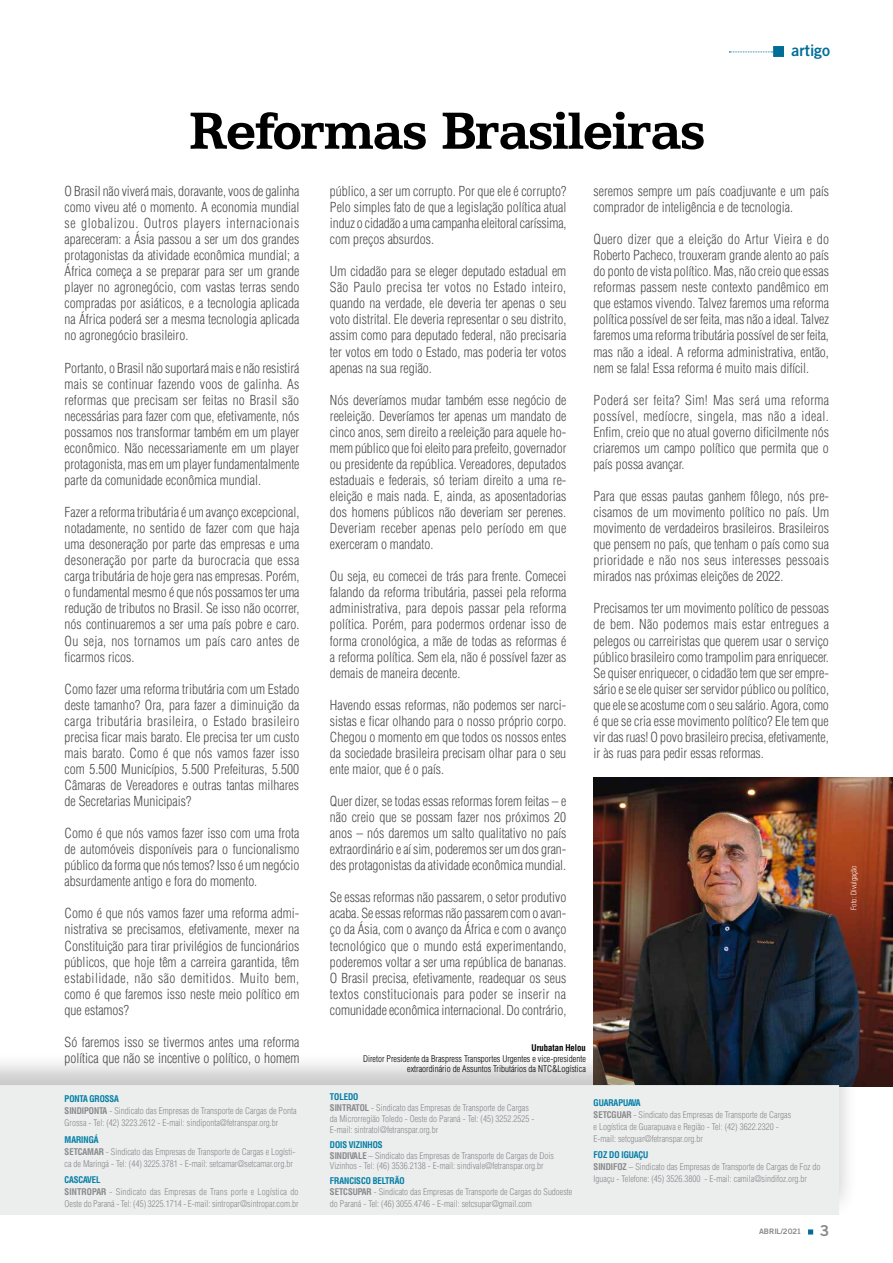
<style>
.page{position:relative;width:893px;height:1263px;background:#fff}
.page>*{position:absolute;margin:0;border:0;box-sizing:border-box;transform-origin:0 0}
.t1{font:700 54px "ATF Antique";letter-spacing:-.02em;color:#000}
.t2{font:700 15px "Goethe Gothic";color:#006d99}
.t3{font:300 condensed 13.5px/16px "Helvetica";color:#4b4b4d;text-align:justify}
.t4{font:300 condensed 9px/12px "Helvetica";color:#88898b}
.t5{font:300 condensed 9px/10.5px "Helvetica";color:#000;text-align:right}
.t6{font:700 condensed 9px "Helvetica";color:#000}
.t7{font:300 condensed 7.5px "Helvetica";color:#fff}
.t8{font:700 7.5px "Goethe Gothic";color:#87888a}
.s1{font-weight:700;color:#007ea5}
.s2{font-weight:700}
.s3{font-size:15px}
</style>
<div class="page">
<svg style="left:808px;top:1229px;width:5px;height:5px"></svg>
<img style="left:593px;top:777px;width:300px;height:309px">
<div style="left:773px;top:46px;width:11px;height:11px;background:#006d99;border:1px solid #006d99"></div>
<svg style="left:729px;top:52px;width:44px;height:1px"></svg>
<div style="left:0;top:1051px;width:858px;height:168px;background:#000;opacity:.22"></div>
<div style="left:0;top:1085px;width:839px;height:130px;background:#eceded"></div>
<p class="t2" style="left:791px;top:41px;width:40px">artigo</p>
<h1 class="t1" style="left:189px;top:100px;width:517px">Reformas Brasileiras</h1>
<p class="t3" style="left:65px;top:183px;width:236px">O Brasil não viverá mais, doravante, voos de galinha como viveu até o momento. A economia mundial se globalizou. Outros players internacionais apareceram: a Ásia passou a ser um dos grandes protagonistas da atividade econômica mundial; a África começa a se preparar para ser um grande player no agronegócio, com vastas terras sendo compradas por asiáticos, e a tecnologia aplicada na África poderá ser a mesma tecnologia aplicada no agronegócio brasileiro.</p>
<p class="t3" style="left:65px;top:360px;width:236px">Portanto, o Brasil não suportará mais e não resistirá mais se continuar fazendo voos de galinha. As reformas que precisam ser feitas no Brasil são necessárias para fazer com que, efetivamente, nós possamos nos transformar também em um player econômico. Não necessariamente em um player protagonista, mas em um player fundamentalmente parte da comunidade econômica mundial.</p>
<p class="t3" style="left:65px;top:504px;width:236px">Fazer a reforma tributária é um avanço excepcional, notadamente, no sentido de fazer com que haja uma desoneração por parte das empresas e uma desoneração por parte da burocracia que essa carga tributária de hoje gera nas empresas. Porém, o fundamental mesmo é que nós possamos ter uma redução de tributos no Brasil. Se isso não ocorrer, nós continuaremos a ser uma país pobre e caro.<br>Ou seja, nos tornamos um país caro antes de ficarmos ricos.</p>
<p class="t3" style="left:65px;top:681px;width:236px">Como fazer uma reforma tributária com um Estado deste tamanho? Ora, para fazer a diminuição da carga tributária brasileira, o Estado brasileiro precisa ficar mais barato. Ele precisa ter um custo mais barato. Como é que nós vamos fazer isso com 5.500 Municípios, 5.500 Prefeituras, 5.500<br>Câmaras de Vereadores e outras tantas milhares de Secretarias Municipais?</p>
<p class="t3" style="left:65px;top:825px;width:236px">Como é que nós vamos fazer isso com uma frota de automóveis disponíveis para o funcionalismo público da forma que nós temos? Isso é um negócio absurdamente antigo e fora do momento.</p>
<p class="t3" style="left:65px;top:905px;width:236px">Como é que nós vamos fazer uma reforma admi&shy;nistrativa se precisamos, efetivamente, mexer na Constituição para tirar privilégios de funcionários públicos, que hoje têm a carreira garantida, têm estabilidade, não são demitidos. Muito bem, como é que faremos isso neste meio político em que estamos?</p>
<p class="t3" style="left:65px;top:1034px;width:236px">Só faremos isso se tivermos antes uma reforma política que não se incentive o político, o homem</p>
<p class="t4" style="left:65px;top:1093px;width:233px"><span class="s1">PONTA GROSSA<br></span><span class="s2">SINDIPONTA</span> - Sindicato das Empresas de Transporte de Cargas de Ponta<br>Grossa - Tel: (42) 3223.2612 - E-mail: sindiponta@fetranspar.org.br</p>
<p class="t4" style="left:65px;top:1133px;width:232px"><span class="s1">MARINGÁ<br></span><span class="s2">SETCAMAR</span> - Sindicato das Empresas de Transporte de Cargas e Logísti&shy;ca de Maringá - Tel: (44) 3225.3781 - E-mail: setcamar@setcamar.org.br</p>
<p class="t4" style="left:65px;top:1173px;width:235px"><span class="s1">CASCAVEL<br></span><span class="s2">SINTROPAR</span> - Sindicato das Empresas de Trans porte e Logística do<br>Oeste do Paraná - Tel: (45) 3225.1714 - E-mail: sintropar@sintropar.com.br</p>
<p class="t3" style="left:330px;top:183px;width:238px">público, a ser um corrupto. Por que ele é corrupto?<br>Pelo simples fato de que a legislação política atual induz o cidadão a uma campanha eleitoral caríssima, com preços absurdos.</p>
<p class="t3" style="left:330px;top:263px;width:238px">Um cidadão para se eleger deputado estadual em São Paulo precisa ter votos no Estado inteiro, quando na verdade, ele deveria ter apenas o seu voto distrital. Ele deveria representar o seu distrito, assim como para deputado federal, não precisaria ter votos em todo o Estado, mas poderia ter votos apenas na sua região.</p>
<p class="t3" style="left:330px;top:392px;width:238px">Nós deveríamos mudar também esse negócio de reeleição. Deveríamos ter apenas um mandato de cinco anos, sem direito a reeleição para aquele ho&shy;mem público que foi eleito para prefeito, governador ou presidente da república. Vereadores, deputados estaduais e federais, só teriam direito a uma re&shy;eleição e mais nada. E, ainda, as aposentadorias dos homens públicos não deveriam ser perenes.<br>Deveriam receber apenas pelo período em que exerceram o mandato.</p>
<p class="t3" style="left:330px;top:568px;width:238px">Ou seja, eu comecei de trás para frente. Comecei falando da reforma tributária, passei pela reforma administrativa, para depois passar pela reforma política. Porém, para podermos ordenar isso de forma cronológica, a mãe de todas as reformas é a reforma política. Sem ela, não é possível fazer as demais de maneira decente.</p>
<p class="t3" style="left:330px;top:697px;width:238px">Havendo essas reformas, não podemos ser narci&shy;sistas e ficar olhando para o nosso próprio corpo.<br>Chegou o momento em que todos os nossos entes da sociedade brasileira precisam olhar para o seu ente maior, que é o país.</p>
<p class="t3" style="left:330px;top:793px;width:238px">Quer dizer, se todas essas reformas forem feitas – e não creio que se possam fazer nos próximos 20 anos – nós daremos um salto qualitativo no país extraordinário e aí sim, poderemos ser um dos gran&shy;des protagonistas da atividade econômica mundial.</p>
<p class="t3" style="left:330px;top:889px;width:238px">Se essas reformas não passarem, o setor produtivo acaba. Se essas reformas não passarem com o avan&shy;ço da Ásia, com o avanço da África e com o avanço tecnológico que o mundo está experimentando, poderemos voltar a ser uma república de bananas.<br>O Brasil precisa, efetivamente, readequar os seus textos constitucionais para poder se inserir na comunidade econômica internacional. Do contrário,</p>
<p class="t6" style="left:532px;top:1043px;width:56px">Urubatan Helou</p>
<p class="t5" style="left:363px;top:1053px;width:224px">Diretor Presidente da Braspress Transportes Urgentes e vice-presidente extraordinário de Assuntos Tributários da NTC&amp;Logística</p>
<p class="t4" style="left:330px;top:1091px;width:206px;line-height:10.8px"><span class="s1">TOLEDO<br></span><span class="s2">SINTRATOL</span> - Sindicato das Empresas de Transporte de Cargas da Microrregião Toledo - Oeste do Paraná - Tel: (45) 3252.2525 - E-mail: sintratol@fetranspar.org.br</p>
<p class="t4" style="left:330px;top:1139px;width:225px;line-height:10.8px"><span class="s1">DOIS VIZINHOS<br></span><span class="s2">SINDIVALE</span> – Sindicato das Empresas de Transporte de Cargas de Dois<br>Vizinhos - Tel: (46) 3536.2138 - E-mail: sindivale@fetranspar.org.br</p>
<p class="t4" style="left:330px;top:1176px;width:244px;line-height:10.8px"><span class="s1">FRANCISCO BELTRÃO<br></span><span class="s2">SETCSUPAR</span> - Sindicato das Empresas de Transporte de Cargas do Sudoeste</p>
<p class="t4" style="left:330px;top:1198px;width:203px">do Paraná - Tel: (46) 3055.4746 - E-mail: setcsupar@gmail.com</p>
<p class="t3" style="left:594px;top:183px;width:237px">seremos sempre um país coadjuvante e um país comprador de inteligência e de tecnologia.</p>
<p class="t3" style="left:594px;top:231px;width:237px">Quero dizer que a eleição do Artur Vieira e do Roberto Pacheco, trouxeram grande alento ao país do ponto de vista político. Mas, não creio que essas reformas passem neste contexto pandêmico em que estamos vivendo. Talvez faremos uma reforma política possível de ser feita, mas não a ideal. Talvez faremos uma reforma tributária possível de ser feita, mas não a ideal. A reforma administrativa, então, nem se fala! Essa reforma é muito mais difícil.</p>
<p class="t3" style="left:594px;top:392px;width:237px">Poderá ser feita? Sim! Mas será uma reforma possível, medíocre, singela, mas não a ideal.<br>Enfim, creio que no atual governo dificilmente nós criaremos um campo político que permita que o país possa avançar.</p>
<p class="t3" style="left:594px;top:488px;width:237px">Para que essas pautas ganhem fôlego, nós pre&shy;cisamos de um movimento político no país. Um movimento de verdadeiros brasileiros. Brasileiros que pensem no país, que tenham o país como sua prioridade e não nos seus interesses pessoais mirados nas próximas eleições de 2022.</p>
<p class="t3" style="left:594px;top:600px;width:237px">Precisamos ter um movimento político de pessoas de bem. Não podemos mais estar entregues a pelegos ou carreiristas que querem usar o serviço público brasileiro como trampolim para enriquecer.<br>Se quiser enriquecer, o cidadão tem que ser empre&shy;sário e se ele quiser ser servidor público ou político, que ele se acostume com o seu salário. Agora, como é que se cria esse movimento político? Ele tem que vir das ruas! O povo brasileiro precisa, efetivamente, ir às ruas para pedir essas reformas.</p>
<p class="t4" style="left:594px;top:1096px;width:199px"><span class="s1">GUARAPUAVA<br></span><span class="s2">SETCGUAR</span> - Sindicato das Empresas de Transporte de Cargas e Logística de Guarapuava e Região - Tel: (42) 3622.2320 - E-mail: setcguar@fetranspar.org.br</p>
<p class="t4" style="left:594px;top:1148px;width:228px"><span class="s1">FOZ DO IGUAÇU<br></span><span class="s2">SINDIFOZ</span> – Sindicato das Empresas de Transporte de Cargas de Foz do<br>Iguaçu - Telefone: (45) 3526.3800 - E-mail: camila@sindifoz.org.br</p>
<p class="t8" style="left:759px;top:1227px;width:72px">ABRIL/2021 <span class="s3">3</span></p>
<p class="t7" style="left:849px;top:910px;width:46px;rotate:-90deg">Foto: Divulgação</p>
</div>
